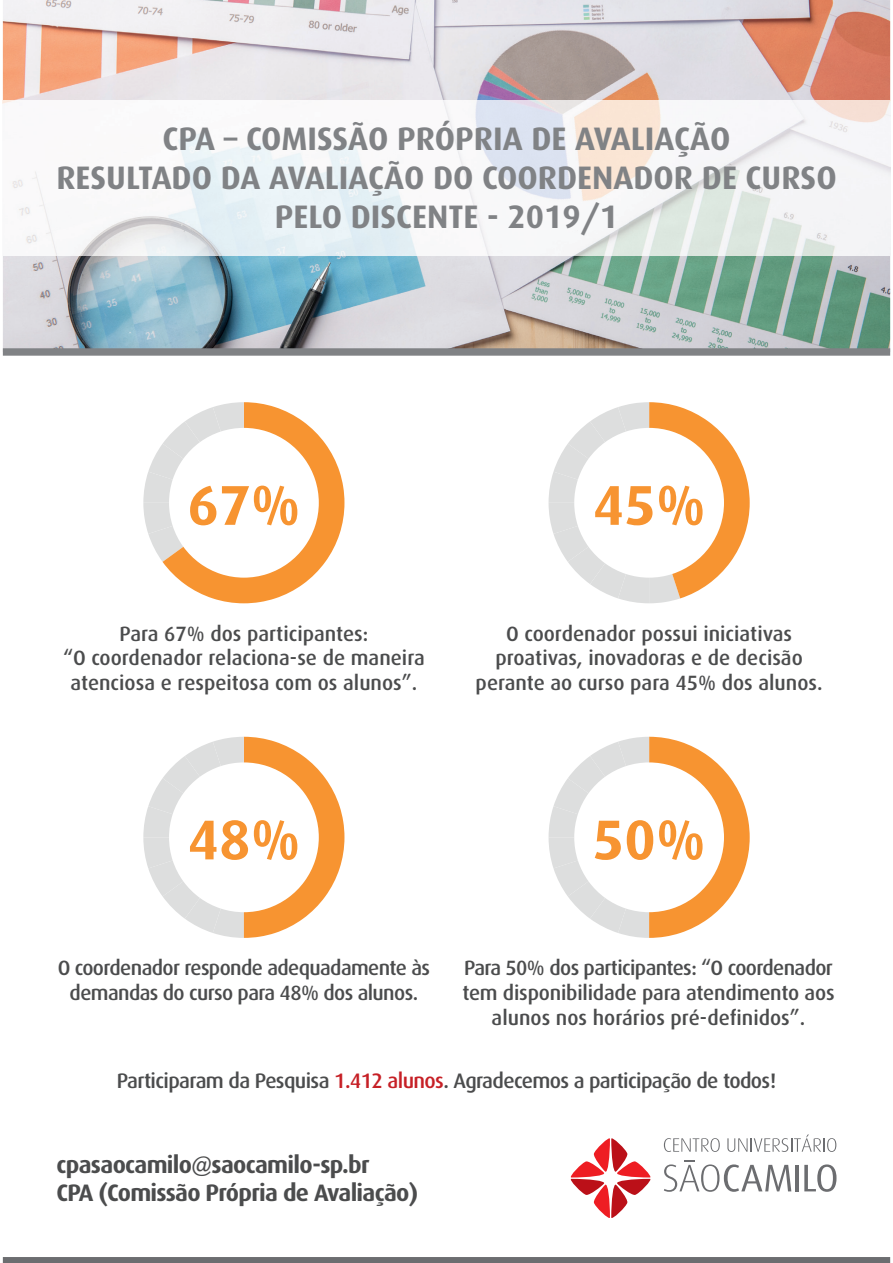
<style>
.page{position:relative;width:893px;height:1263px;background:#fff}
.page>*{position:absolute;margin:0;border:0;box-sizing:border-box;transform-origin:0 0}
.t1{font:700 56.25px "Dax";color:#f79431}
.t2{font:700 32.55px/39px "Dax";color:#808285;text-align:center}
.t3{font:700 23.85px/28.7px "Dax";letter-spacing:-.03em;color:#4b4c4d}
.t4{font:500 21px "Dax";letter-spacing:-.03em;color:#4b4c4d}
.t5{font:500 20.7px/24.9px "Dax";letter-spacing:-.005em;color:#4b4c4d;text-align:center}
.t6{font:500 20.7px/24.9px "Dax";letter-spacing:-.03em;color:#4b4c4d;text-align:center}
.s1{color:#c62026}
</style>
<div class="page">
<img style="left:3px;top:0;width:887px;height:348px">
<img style="left:3px;top:101px;width:887px;height:154px">
<div style="left:3px;top:348px;width:887px;height:8px;background:#808285"></div>
<svg style="left:664px;top:1160px;width:127px;height:32px"></svg>
<hr style="left:795px;top:1165px;width:4px;height:26px;background:#6c6d70">
<svg style="left:804px;top:1164px;width:32px;height:28px"></svg>
<svg style="left:664px;top:1138px;width:56px;height:14px"></svg>
<svg style="left:727px;top:1134px;width:109px;height:18px"></svg>
<svg style="left:570px;top:1138px;width:81px;height:80px"></svg>
<div style="left:3px;top:1257px;width:887px;height:6px;background:#6c6d70"></div>
<svg style="left:143px;top:402px;width:201px;height:201px"></svg>
<svg style="left:549px;top:402px;width:201px;height:201px"></svg>
<svg style="left:549px;top:737px;width:201px;height:201px"></svg>
<svg style="left:143px;top:737px;width:201px;height:201px"></svg>
<h2 class="t2" style="left:56px;top:119px;width:782px">CPA – COMISSÃO PRÓPRIA DE AVALIAÇÃO<br>RESULTADO DA AVALIAÇÃO DO COORDENADOR DE CURSO<br>PELO DISCENTE - 2019/1</h2>
<h1 class="t1" style="left:187px;top:473px;width:115px">67%</h1>
<h1 class="t1" style="left:592px;top:473px;width:115px">45%</h1>
<p class="t5" style="left:63px;top:621px;width:363px">Para 67% dos participantes:<br>“O coordenador relaciona-se de maneira atenciosa e respeitosa com os alunos”.</p>
<p class="t5" style="left:476px;top:621px;width:349px">O coordenador possui iniciativas proativas, inovadoras e de decisão perante ao curso para 45% dos alunos.</p>
<h1 class="t1" style="left:187px;top:808px;width:115px">48%</h1>
<h1 class="t1" style="left:592px;top:808px;width:115px">50%</h1>
<p class="t6" style="left:58px;top:956px;width:374px">O coordenador responde adequadamente às demandas do curso para 48% dos alunos.</p>
<p class="t5" style="left:462px;top:956px;width:374px">Para 50% dos participantes: “O coordenador tem disponibilidade para atendimento aos alunos nos horários pré-definidos”.</p>
<p class="t4" style="left:117px;top:1069px;width:661px">Participaram da Pesquisa <span class="s1">1.412 alunos</span>. Agradecemos a participação de todos!</p>
<p class="t3" style="left:57px;top:1150px;width:363px">cpasaocamilo@saocamilo-sp.br<br>CPA (Comissão Própria de Avaliação)</p>
</div>
